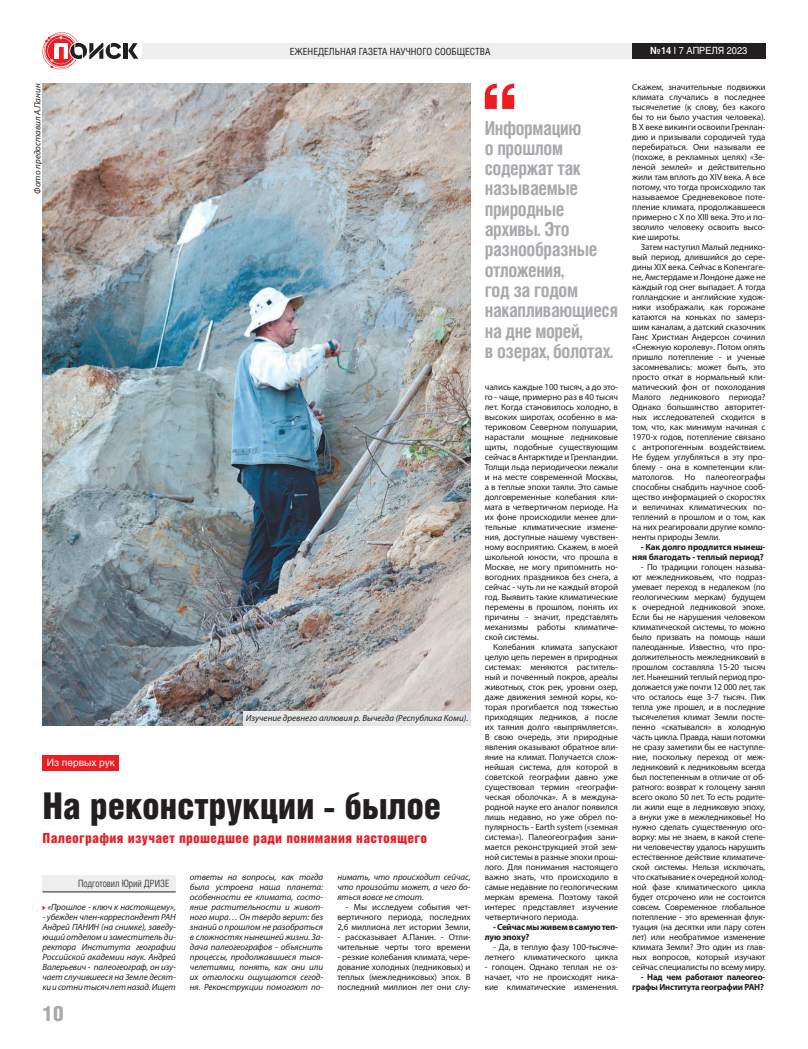
<style>
.page{position:relative;width:808px;height:1049px;background:#fff}
.page>*{position:absolute;margin:0;border:0;box-sizing:border-box;transform-origin:0 0}
.t1{font:37px "Helios Cond Black C";letter-spacing:-.01em;color:#231f20}
.t2{font:21.1px "Helios Cond Black C";color:#a8a9ad}
.t3{font:700 19.3px/20.3px "Helios Cond C";letter-spacing:-.02em;color:#a8a9ad;scale:.96 1}
.t4{font:14px "Helios Cond Black C";letter-spacing:.02em;color:#ee1d23}
.t5{font:10px "Helios Cond Light C";color:#231f20}
.t6{font:10px "Helios C";color:#fff}
.t7{font:9.8px "Helios Cond C";color:#231f20}
.t8{font:9.8px "Helios C";color:#fff;scale:.93 1}
.t9{font:9px/10px "Myriad Pro";letter-spacing:-.01em;color:#231f20;text-align:justify}
.t10{font:italic 9px/10px "Myriad Pro";letter-spacing:-.01em;color:#231f20;text-align:justify}
.t11{font:700 9px/10px "Myriad Pro";letter-spacing:-.02em;color:#231f20;text-align:right}
.s1{font-weight:700}
.s2{font-weight:700;color:#f2f3f4}
</style>
<div class="page">
<hr style="left:124px;top:43px;width:4px;height:16px;background:#231f20">
<svg style="left:128px;top:43px;width:10px;height:16px"></svg>
<svg style="left:43px;top:32px;width:78px;height:37px"></svg>
<div style="left:142px;top:43px;width:496px;height:16px;background:#eeeeef"></div>
<div style="left:632px;top:43px;width:133px;height:16px;background:#231f20"></div>
<svg style="left:485px;top:84px;width:29px;height:25px"></svg>
<img style="left:43px;top:84px;width:428px;height:642px">
<div style="left:243px;top:711px;width:228px;height:15px;background:#e6e7e9"></div>
<div style="left:43px;top:876px;width:133px;height:16px;background:#eeeeef"></div>
<hr style="left:43px;top:892px;width:133px;height:1px;background:#231f20">
<div style="left:43px;top:755px;width:76px;height:16px;background:#ee1d23"></div>
<p class="t7" style="left:290px;top:45px;width:202px">ЕЖЕНЕДЕЛЬНАЯ ГАЗЕТА НАУЧНОГО СООБЩЕСТВА</p>
<p class="t8" style="left:650px;top:45px;width:106px"><span class="s1">№</span><span class="s2">14</span> I 7 АПРЕЛЯ 2023</p>
<p class="t10" style="left:32px;top:194px;width:112px;rotate:-90deg">Фото предоставил А.Панин</p>
<p class="t10" style="left:246px;top:713px;width:224px">Изучение древнего аллювия р. Вычегда (Республика Коми).</p>
<p class="t6" style="left:47px;top:756px;width:70px">Из первых рук</p>
<h1 class="t1" style="left:43px;top:784px;width:400px">На реконструкции - былое</h1>
<h3 class="t4" style="left:43px;top:830px;width:386px">Палеография изучает прошедшее ради понимания настоящего</h3>
<p class="t5" style="left:78px;top:878px;width:93px">Подготовил Юрий ДРИЗЕ</p>
<p class="t10" style="left:48px;top:902px;width:130px">«Прошлое - ключ к настоящему»,</p>
<p class="t10" style="left:43px;top:912px;width:135px">- убежден член-корреспондент РАН Андрей ПАНИН (на снимке), заведу&shy;ющий отделом и заместитель ди&shy;ректора Института географии Российской академии наук. Андрей Валерьевич - палеогеограф, он изу&shy;чает случившееся на Земле десят&shy;ки и сотни тысяч лет назад. Ищет</p>
<h2 class="t2" style="left:43px;top:1001px;width:23px">10</h2>
<p class="t10" style="left:190px;top:872px;width:135px">ответы на вопросы, как тогда была устроена наша планета: особенности ее климата, состо&shy;яние растительности и живот&shy;ного мира… Он твердо верит: без знаний о прошлом не разобраться в сложностях нынешней жизни. За&shy;дача палеогеографов - объяснить процессы, продолжавшиеся тыся&shy;челетиями, понять, как они или их отголоски ощущаются сегод&shy;ня. Реконструкции помогают по-</p>
<p class="t10" style="left:337px;top:872px;width:135px">нимать, что происходит сейчас, что произойти может, а чего бо&shy;яться вовсе не стоит.</p>
<p class="t9" style="left:337px;top:902px;width:135px;text-indent:9px">- Мы исследуем события чет&shy;вертичного периода, последних 2,6 миллиона лет истории Земли,</p>
<p class="t9" style="left:337px;top:932px;width:135px">- рассказывает А.Панин. - Отли&shy;чительные черты того времени</p>
<p class="t9" style="left:337px;top:952px;width:135px">- резкие колебания климата, чере&shy;дование холодных (ледниковых) и теплых (межледниковых) эпох. В последний миллион лет они слу-</p>
<h3 class="t3" style="left:485px;top:119px;width:140px">Информацию<br>о прошлом содержат так называемые природные архивы. Это разнообразные отложения,<br>год за годом накапливающиеся на дне морей,<br>в озерах, болотах.</h3>
<p class="t9" style="left:485px;top:382px;width:135px">чались каждые 100 тысяч, а до это&shy;го - чаще, примерно раз в 40 тысяч лет. Когда становилось холодно, в высоких широтах, особенно в ма&shy;териковом Северном полушарии, нарастали мощные ледниковые щиты, подобные существующим сейчас в Антарктиде и Гренландии.<br>Толщи льда периодически лежали и на месте современной Москвы, а в теплые эпохи таяли. Это самые долговременные колебания кли&shy;мата в четвертичном периоде. На их фоне происходили менее дли&shy;тельные климатические измене&shy;ния, доступные нашему чувствен&shy;ному восприятию. Скажем, в моей школьной юности, что прошла в Москве, не могу припомнить но&shy;вогодних праздников без снега, а сейчас - чуть ли не каждый второй год. Выявить такие климатические перемены в прошлом, понять их причины - значит, представлять механизмы работы климатиче&shy;ской системы.</p>
<p class="t9" style="left:485px;top:642px;width:135px;text-indent:9px">Колебания климата запускают целую цепь перемен в природных системах: меняются раститель&shy;ный и почвенный покров, ареалы животных, сток рек, уровни озер, даже движения земной коры, ко&shy;торая прогибается под тяжестью приходящих ледников, а после их таяния долго «выпрямляется».<br>В свою очередь, эти природные явления оказывают обратное вли&shy;яние на климат. Получается слож&shy;нейшая система, для которой в советской географии давно уже существовал термин «географи&shy;ческая оболочка». А в междуна&shy;родной науке его аналог появился лишь недавно, но уже обрел по&shy;пулярность - Earth system («земная система»). Палеогеография зани&shy;мается реконструкцией этой зем&shy;ной системы в разные эпохи прош&shy;лого. Для понимания настоящего важно знать, что происходило в самые недавние по геологическим меркам времена. Поэтому такой интерес представляет изучение четвертичного периода.</p>
<p class="t11" style="left:485px;top:922px;width:135px;text-align:left;text-indent:9px">- Сейчас мы живем в самую теп&shy;лую эпоху?</p>
<p class="t9" style="left:485px;top:942px;width:135px;text-align:right">- Да, в теплую фазу 100-тысяче&shy;летнего климатического цикла</p>
<p class="t9" style="left:485px;top:962px;width:135px">- голоцен. Однако теплая не оз&shy;начает, что не происходят ника&shy;кие климатические изменения.</p>
<p class="t9" style="left:632px;top:82px;width:135px">Скажем, значительные подвижки климата случались в последнее тысячелетие (к слову, без какого бы то ни было участия человека).<br>В Х веке викинги освоили Гренлан&shy;дию и призывали сородичей туда перебираться. Они называли ее (похоже, в рекламных целях) «Зе&shy;леной землей» и действительно жили там вплоть до XIV века. А все потому, что тогда происходило так называемое Средневековое поте&shy;пление климата, продолжавшееся примерно с X по XIII века. Это и по&shy;зволило человеку освоить высо&shy;кие широты.</p>
<p class="t9" style="left:632px;top:242px;width:135px;text-indent:9px">Затем наступил Малый леднико&shy;вый период, длившийся до сере&shy;дины XIX века. Сейчас в Копенгаге&shy;не, Амстердаме и Лондоне даже не каждый год снег выпадает. А тогда голландские и английские худож&shy;ники изображали, как горожане катаются на коньках по замерз&shy;шим каналам, а датский сказочник Ганс Христиан Андерсон сочинил «Снежную королеву». Потом опять пришло потепление - и ученые засомневались: может быть, это просто откат в нормальный кли&shy;матический фон от похолодания Малого ледникового периода?<br>Однако большинство авторитет&shy;ных исследователей сходится в том, что, как минимум начиная с 1970-х годов, потепление связано с антропогенным воздействием.<br>Не будем углубляться в эту про&shy;блему - она в компетенции кли&shy;матологов. Но палеогеографы способны снабдить научное сооб&shy;щество информацией о скоростях и величинах климатических по&shy;теплений в прошлом и о том, как на них реагировали другие компо&shy;ненты природы Земли.</p>
<p class="t11" style="left:632px;top:542px;width:135px">- Как долго продлится нынеш&shy;няя благодать - теплый период?</p>
<p class="t9" style="left:632px;top:562px;width:135px;text-indent:9px">- По традиции голоцен называ&shy;ют межледниковьем, что подраз&shy;умевает переход в недалеком (по геологическим меркам) будущем к очередной ледниковой эпохе.<br>Если бы не нарушения человеком климатической системы, то можно было призвать на помощь наши палеоданные. Известно, что про&shy;должительность межледниковий в прошлом составляла 15-20 тысяч лет. Нынешний теплый период про&shy;должается уже почти 12 000 лет, так что осталось еще 3-7 тысяч. Пик тепла уже прошел, и в последние тысячелетия климат Земли посте&shy;пенно «скатывался» в холодную часть цикла. Правда, наши потомки не сразу заметили бы ее наступле&shy;ние, поскольку переход от меж&shy;ледниковий к ледниковьям всегда был постепенным в отличие от об&shy;ратного: возврат к голоцену занял всего около 50 лет. То есть родите&shy;ли жили еще в ледниковую эпоху, а внуки уже в межледниковье! Но нужно сделать существенную ого&shy;ворку: мы не знаем, в какой степе&shy;ни человечеству удалось нарушить естественное действие климатиче&shy;ской системы. Нельзя исключать, что скатывание к очередной холод&shy;ной фазе климатического цикла будет отсрочено или не состоится совсем. Современное глобальное потепление - это временная флук&shy;туация (на десятки или пару сотен лет) или необратимое изменение климата Земли? Это один из глав&shy;ных вопросов, который изучают сейчас специалисты по всему миру.</p>
<p class="t11" style="left:632px;top:972px;width:135px">- Над чем работают палеогео&shy;графы Института географии РАН?</p>
</div>
